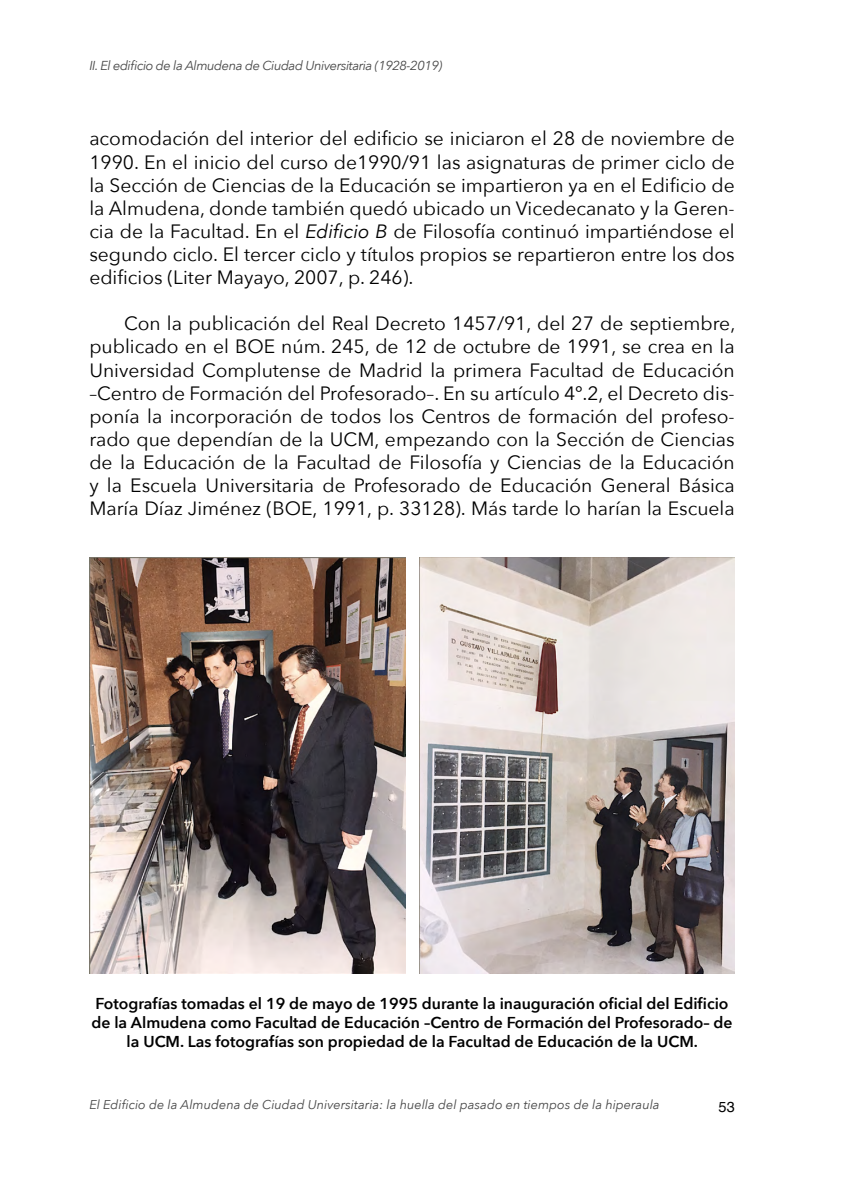
<style>
.page{position:relative;width:844px;height:1191px;background:#fff}
.page>*{position:absolute;margin:0;border:0;box-sizing:border-box;transform-origin:0 0}
.t1{font:19.25px/23.1px "Avenir Next";color:#000;text-align:justify}
.t2{font:600 15.75px/18.9px "Avenir Next";color:#000;text-align:center}
.t3{font:14.53px "Helvetica";color:#000}
.t4{font:italic 12.95px "Avenir Next";letter-spacing:-.035em;color:#474747}
.t5{font:italic 12.78px "Avenir Next";color:#474747}
.s1{font-style:italic}
</style>
<div class="page">
<img style="left:419px;top:557px;width:315px;height:416px">
<img style="left:90px;top:557px;width:315px;height:416px">
<p class="t4" style="left:89px;top:54px;width:354px">II. El edificio de la Almudena de Ciudad Universitaria (1928-2019)</p>
<p class="t1" style="left:89px;top:126px;width:646px">acomodación del interior del edificio se iniciaron el 28 de noviembre de 1990. En el inicio del curso de1990/91 las asignaturas de primer ciclo de la Sección de Ciencias de la Educación se impartieron ya en el Edificio de la Almudena, donde también quedó ubicado un Vicedecanato y la Geren&shy;cia de la Facultad. En el <span class="s1">Edificio B</span> de Filosofía continuó impartiéndose el segundo ciclo. El tercer ciclo y títulos propios se repartieron entre los dos edificios (Liter Mayayo, 2007, p. 246).</p>
<p class="t1" style="left:89px;top:311px;width:647px;text-indent:35px">Con la publicación del Real Decreto 1457/91, del 27 de septiembre, publicado en el BOE núm. 245, de 12 de octubre de 1991, se crea en la Universidad Complutense de Madrid la primera Facultad de Educación –Centro de Formación del Profesorado–. En su artículo 4º.2, el Decreto dis&shy;ponía la incorporación de todos los Centros de formación del profeso&shy;rado que dependían de la UCM, empezando con la Sección de Ciencias de la Educación de la Facultad de Filosofía y Ciencias de la Educación y la Escuela Universitaria de Profesorado de Educación General Básica María Díaz Jiménez (BOE, 1991, p. 33128). Más tarde lo harían la Escuela</p>
<p class="t2" style="left:91px;top:994px;width:642px">Fotografías tomadas el 19 de mayo de 1995 durante la inauguración oficial del Edificio de la Almudena como Facultad de Educación –Centro de Formación del Profesorado– de la UCM. Las fotografías son propiedad de la Facultad de Educación de la UCM.</p>
<p class="t5" style="left:89px;top:1094px;width:571px">El Edificio de la Almudena de Ciudad Universitaria: la huella del pasado en tiempos de la hiperaula</p>
<p class="t3" style="left:718px;top:1095px;width:18px">53</p>
</div>
